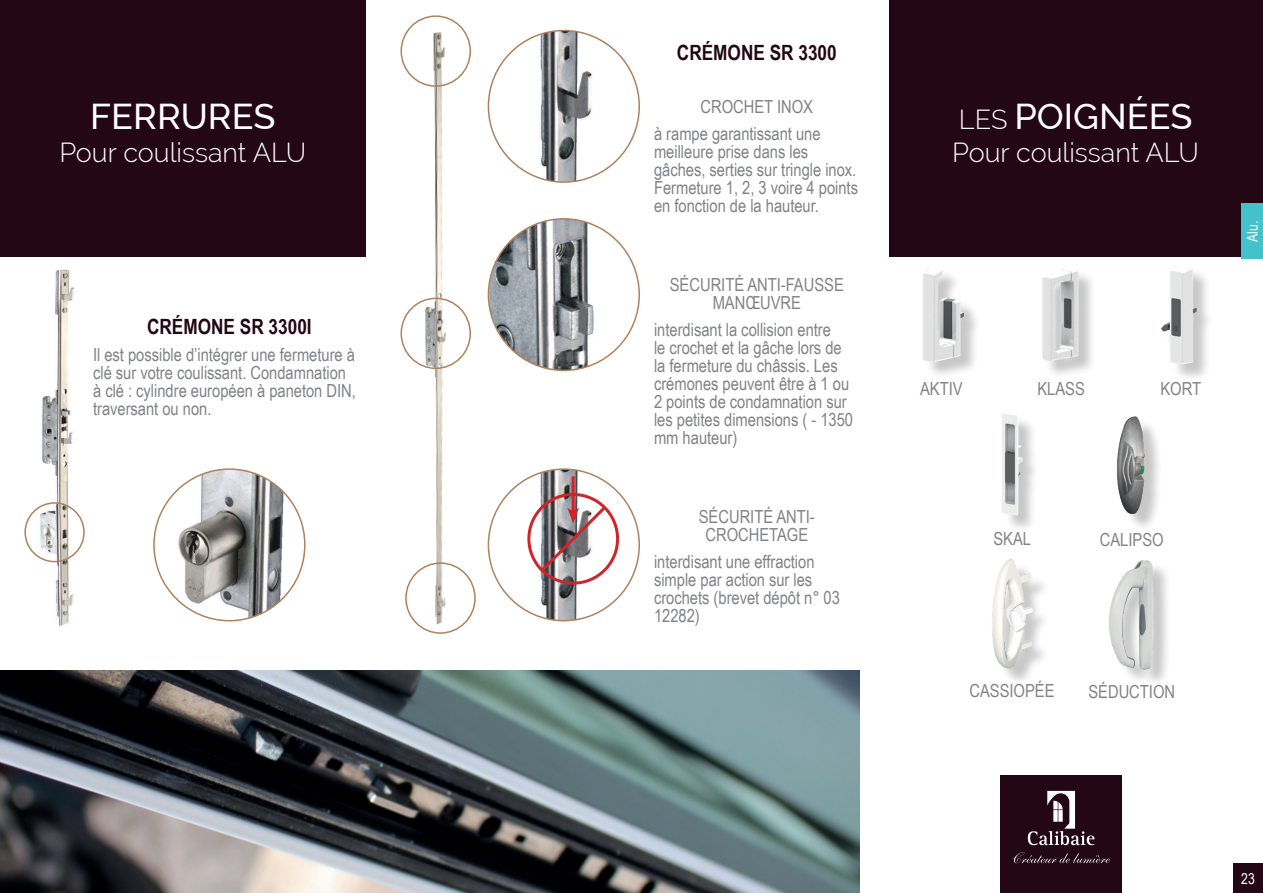
<style>
.page{position:relative;width:1263px;height:893px;background:#fff}
.page>*{position:absolute;margin:0;border:0;box-sizing:border-box;transform-origin:0 0}
.t1{font:500 36px "Raleway";color:#fff}
.t2{font:300 27px "Raleway";color:#fff}
.t3{font:700 21px "Arial Narrow";color:#230712}
.t4{font:18px/18px "Arial Narrow";color:#808285}
.t5{font:15px "Arial Narrow";color:#fff}
.s1{font-weight:300;font-size:27px}
</style>
<div class="page">
<img style="left:425px;top:32px;width:22px;height:593px">
<div style="left:0;top:0;width:366px;height:256px;background:#230712"></div>
<div style="left:889px;top:0;width:374px;height:256px;background:#230712"></div>
<img style="left:30px;top:269px;width:51px;height:357px">
<img style="left:0;top:670px;width:859px;height:223px">
<div style="left:400px;top:15px;width:71px;height:72px;border:2px solid #ae815f;border-radius:50%"></div>
<div style="left:400px;top:298px;width:71px;height:71px;border:2px solid #ae815f;border-radius:50%"></div>
<div style="left:405px;top:562px;width:71px;height:72px;border:2px solid #ae815f;border-radius:50%"></div>
<div style="left:24px;top:502px;width:61px;height:60px;border:2px solid #ae815f;border-radius:50%"></div>
<img style="left:488px;top:31px;width:151px;height:151px;border-radius:76px">
<img style="left:488px;top:469px;width:151px;height:152px;border-radius:76px">
<img style="left:154px;top:469px;width:151px;height:152px;border-radius:76px">
<img style="left:488px;top:219px;width:151px;height:151px;border-radius:76px">
<div style="left:527px;top:493px;width:92px;height:92px;border:3px solid #d1232a;border-radius:50%"></div>
<hr style="left:572px;top:476px;width:3px;height:37px;background:#d1232a">
<svg style="left:537px;top:503px;width:72px;height:72px"></svg>
<div style="left:1000px;top:776px;width:122px;height:117px;background:#230712"></div>
<svg style="left:1028px;top:791px;width:66px;height:54px"></svg>
<svg style="left:1012px;top:852px;width:98px;height:11px"></svg>
<div style="left:1233px;top:863px;width:30px;height:30px;background:#230712"></div>
<div style="left:1005px;top:416px;width:36px;height:117px;background:#231f20;opacity:.25"></div>
<img style="left:1002px;top:413px;width:30px;height:108px">
<div style="left:996px;top:562px;width:54px;height:124px;background:#231f20;opacity:.25"></div>
<img style="left:992px;top:558px;width:41px;height:112px">
<div style="left:1113px;top:563px;width:58px;height:124px;background:#231f20;opacity:.25"></div>
<img style="left:1109px;top:560px;width:46px;height:112px">
<div style="left:925px;top:270px;width:57px;height:109px;background:#231f20;opacity:.25"></div>
<img style="left:907px;top:256px;width:69px;height:114px">
<div style="left:1120px;top:420px;width:43px;height:111px;background:#231f20;opacity:.25"></div>
<img style="left:1116px;top:416px;width:32px;height:105px">
<div style="left:1044px;top:270px;width:53px;height:109px;background:#231f20;opacity:.25"></div>
<img style="left:1042px;top:270px;width:45px;height:101px">
<div style="left:1165px;top:267px;width:50px;height:115px;background:#231f20;opacity:.25"></div>
<img style="left:1161px;top:266px;width:45px;height:105px">
<div style="left:1242px;top:204px;width:21px;height:55px;background:#43c2cc"></div>
<h1 class="t1" style="left:90px;top:95px;width:187px">FERRURES</h1>
<h2 class="t2" style="left:59px;top:136px;width:248px">Pour coulissant ALU</h2>
<p class="t3" style="left:147px;top:311px;width:166px">CRÉMONE SR 3300I</p>
<p class="t4" style="left:93px;top:345px;width:264px">Il est possible d’intégrer une fermeture à clé sur votre coulissant. Condamnation à clé : cylindre européen à paneton DIN, traversant ou non.</p>
<p class="t3" style="left:677px;top:37px;width:161px">CRÉMONE SR 3300</p>
<p class="t4" style="left:654px;top:93px;width:168px;line-height:26.5px;text-indent:47px">CROCHET INOX à rampe garantissant une</p>
<p class="t4" style="left:654px;top:142px;width:205px">meilleure prise dans les gâches, serties sur tringle inox.<br>Fermeture 1, 2, 3 voire 4 points en fonction de la hauteur.</p>
<p class="t4" style="left:670px;top:275px;width:176px;text-align:center">SÉCURITÉ ANTI-FAUSSE<br>MANŒUVRE</p>
<p class="t4" style="left:654px;top:320px;width:201px">interdisant la collision entre<br>le crochet et la gâche lors de la fermeture du châssis. Les crémones peuvent être à 1 ou<br>2 points de condamnation sur les petites dimensions ( - 1350 mm hauteur)</p>
<p class="t4" style="left:699px;top:507px;width:117px;text-align:center">SÉCURITÉ ANTI-<br>CROCHETAGE</p>
<p class="t4" style="left:654px;top:552px;width:187px">interdisant une effraction simple par action sur les crochets (brevet dépôt n° 03<br>12282)</p>
<h1 class="t1" style="left:959px;top:95px;width:235px"><span class="s1">LES</span> POIGNÉES</h1>
<h2 class="t2" style="left:952px;top:136px;width:248px">Pour coulissant ALU</h2>
<p class="t5" style="left:1241px;top:242px;width:23px;rotate:-90deg">Alu.</p>
<p class="t4" style="left:920px;top:379px;width:44px">AKTIV</p>
<p class="t4" style="left:1037px;top:379px;width:49px">KLASS</p>
<p class="t4" style="left:1160px;top:379px;width:42px">KORT</p>
<p class="t4" style="left:993px;top:529px;width:39px">SKAL</p>
<p class="t4" style="left:1100px;top:530px;width:65px">CALIPSO</p>
<p class="t4" style="left:969px;top:681px;width:87px">CASSIOPÉE</p>
<p class="t4" style="left:1088px;top:682px;width:88px">SÉDUCTION</p>
<p class="t5" style="left:1241px;top:867px;width:15px">23</p>
</div>
